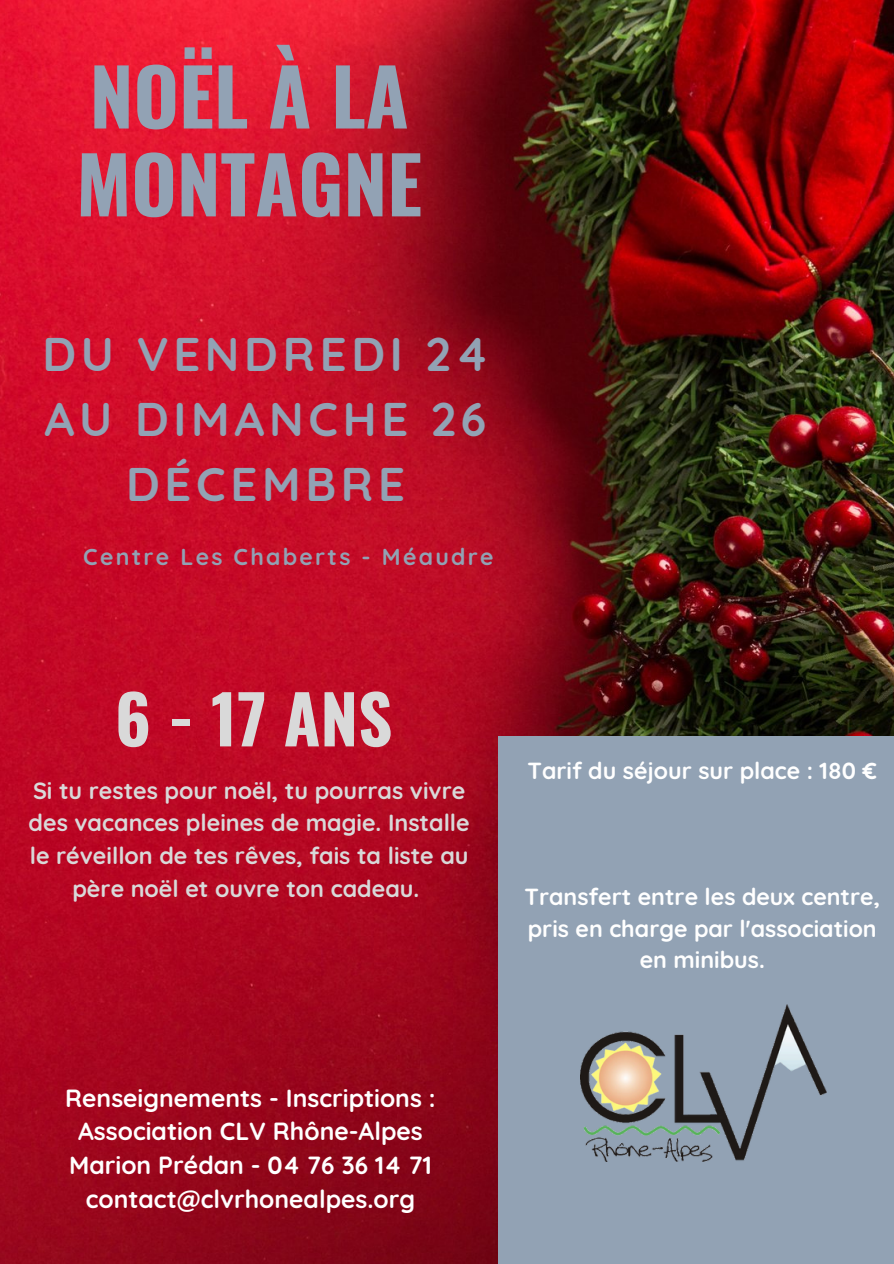
<style>
.page{position:relative;width:894px;height:1264px;background:#fff}
.page>*{position:absolute;margin:0;border:0;box-sizing:border-box;transform-origin:0 0}
.t1{font:700 77.85px/87.8px "Oswald";color:#92a2b4}
.t2{font:700 66.9px "Oswald";color:#d9d9d9}
.t3{font:700 47.1px/65.2px "Quicksand";letter-spacing:.1em;color:#92a2b4;text-align:center}
.t4{font:700 24.75px "Quicksand";color:#fff}
.t5{font:700 23.4px/32.7px "Quicksand";color:#d9d9d9;text-align:center}
.t6{font:700 23.25px/31.5px "Quicksand";color:#fff;text-align:center}
.t7{font:700 23.1px "Quicksand";letter-spacing:.1em;color:#92a2b4}
</style>
<div class="page">
<img style="left:0;top:0;width:893px;height:1263px">
<div style="left:498px;top:736px;width:395px;height:527px;background:#92a2b4"></div>
<img style="left:580px;top:1004px;width:246px;height:156px">
<p class="t1" style="left:76px;top:49px;width:347px">NOËL À LA<br>MONTAGNE</p>
<p class="t3" style="left:42px;top:320px;width:447px">DU VENDREDI 24<br>AU DIMANCHE 26<br>DÉCEMBRE</p>
<p class="t7" style="left:83px;top:541px;width:412px">Centre Les Chaberts - Méaudre</p>
<p class="t2" style="left:115px;top:666px;width:279px">6 - 17 ANS</p>
<p class="t5" style="left:29px;top:773px;width:442px">Si tu restes pour noël, tu pourras vivre des vacances pleines de magie. Installe le réveillon de tes rêves, fais ta liste au père noël et ouvre ton cadeau.</p>
<p class="t4" style="left:65px;top:1081px;width:372px">Renseignements - Inscriptions :</p>
<p class="t4" style="left:78px;top:1115px;width:346px">Association CLV Rhône-Alpes</p>
<p class="t4" style="left:69px;top:1149px;width:364px">Marion Prédan - 04 76 36 14 71</p>
<p class="t4" style="left:86px;top:1182px;width:331px">contact@clvrhonealpes.org</p>
<p class="t6" style="left:527px;top:754px;width:351px">Tarif du séjour sur place : 180 €</p>
<p class="t6" style="left:524px;top:880px;width:357px">Transfert entre les deux centre, pris en charge par l'association en minibus.</p>
</div>
